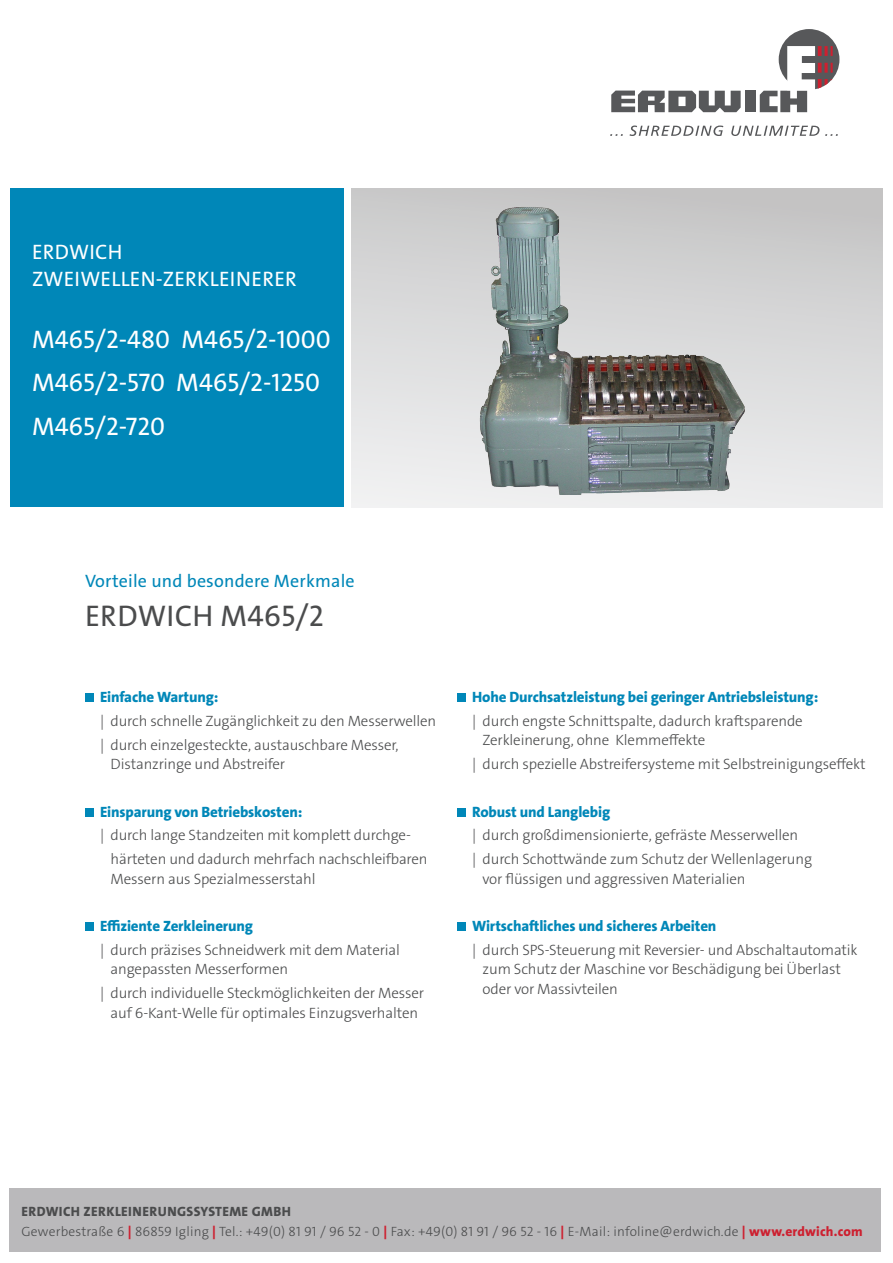
<style>
.page{position:relative;width:893px;height:1263px;background:#fff}
.page>*{position:absolute;margin:0;border:0;box-sizing:border-box;transform-origin:0 0}
.t1{font:30px "The Sans LP5 Plain";letter-spacing:.01em;color:#4b4c4d}
.t2{font:25.5px/43.5px "The Sans LP5 Plain";color:#fff}
.t3{font:21px/27px "The Sans LP5 Plain";letter-spacing:.015em;color:#fff}
.t4{font:18px "The Sans LP5 Plain";letter-spacing:.01em;color:#0087b8}
.t5{font:15px/19.5px "The Sans LP3 Lig";letter-spacing:-.01em;color:#4b4c4d}
.t6{font:15px "The Sans LP8 Ex Bld";letter-spacing:-.01em;color:#0087b8}
.t7{font:13.5px "The Sans LP3 Lig";letter-spacing:.015em;color:#4b4c4d}
.t8{font:13.5px "The Sans LP8 Ex Bld";letter-spacing:.03em;color:#4b4c4d}
.s1{font-family:"The Sans LP8 Ex Bld";color:#cd2030}
</style>
<div class="page">
<div style="left:9px;top:1188px;width:872px;height:64px;background:#bab9bb"></div>
<div style="left:351px;top:189px;width:532px;height:318px;background:linear-gradient(to bottom,#c7c6c7,#f0f0f1)"></div>
<div style="left:779px;top:29px;width:60px;height:61px;background:#57585a;border-radius:50%"></div>
<svg style="left:611px;top:91px;width:130px;height:21px"></svg>
<div style="left:745px;top:91px;width:10px;height:21px;background:#57585a"></div>
<svg style="left:760px;top:46px;width:73px;height:66px"></svg>
<svg style="left:610px;top:126px;width:228px;height:10px"></svg>
<div style="left:10px;top:189px;width:334px;height:318px;background:#0087b8"></div>
<img style="left:405px;top:200px;width:432px;height:308px">
<div style="left:85px;top:694px;width:9px;height:8px;background:#0087b8"></div>
<div style="left:85px;top:808px;width:9px;height:9px;background:#0087b8"></div>
<div style="left:85px;top:923px;width:9px;height:8px;background:#0087b8"></div>
<div style="left:457px;top:694px;width:9px;height:8px;background:#0087b8"></div>
<div style="left:457px;top:808px;width:9px;height:9px;background:#0087b8"></div>
<div style="left:457px;top:923px;width:9px;height:8px;background:#0087b8"></div>
<h3 class="t3" style="left:32px;top:239px;width:266px">ERDWICH<br>ZWEIWELLEN-ZERKLEINERER</h3>
<h2 class="t2" style="left:32px;top:318px;width:300px">M465/2-480 M465/2-1000<br>M465/2-570 M465/2-1250<br>M465/2-720</h2>
<p class="t4" style="left:85px;top:570px;width:271px">Vorteile und besondere Merkmale</p>
<p class="t1" style="left:85px;top:597px;width:240px">ERDWICH M465/2</p>
<p class="t6" style="left:100px;top:687px;width:120px">Einfache Wartung:</p>
<p class="t5" style="left:100px;top:711px;width:338px">| durch schnelle Zugänglichkeit zu den Messerwellen</p>
<p class="t5" style="left:111px;top:735px;width:290px;text-indent:-10px">| durch einzelgesteckte, austauschbare Messer,<br>Distanzringe und Abstreifer</p>
<p class="t6" style="left:100px;top:802px;width:204px">Einsparung von Betriebskosten:</p>
<p class="t5" style="left:100px;top:826px;width:312px">| durch lange Standzeiten mit komplett durchge-</p>
<p class="t5" style="left:111px;top:849px;width:319px">härteten und dadurch mehrfach nachschleifbaren<br>Messern aus Spezialmesserstahl</p>
<p class="t6" style="left:100px;top:916px;width:155px">Effiziente Zerkleinerung</p>
<p class="t5" style="left:111px;top:940px;width:291px;text-indent:-10px">| durch präzises Schneidwerk mit dem Material angepassten Messerformen</p>
<p class="t5" style="left:100px;top:983px;width:326px;text-align:center">| durch individuelle Steckmöglichkeiten der Messer auf 6-Kant-Welle für optimales Einzugsverhalten</p>
<p class="t6" style="left:472px;top:687px;width:348px">Hohe Durchsatzleistung bei geringer Antriebsleistung:</p>
<p class="t5" style="left:483px;top:711px;width:322px;text-indent:-10px">| durch engste Schnittspalte, dadurch kraftsparende<br>Zerkleinerung, ohne Klemmeffekte</p>
<p class="t5" style="left:472px;top:754px;width:395px">| durch spezielle Abstreifersysteme mit Selbstreinigungseffekt</p>
<p class="t6" style="left:472px;top:802px;width:140px">Robust und Langlebig</p>
<p class="t5" style="left:472px;top:826px;width:328px">| durch großdimensionierte, gefräste Messerwellen</p>
<p class="t5" style="left:483px;top:849px;width:331px;text-indent:-10px">| durch Schottwände zum Schutz der Wellenlagerung vor flüssigen und aggressiven Materialien</p>
<p class="t6" style="left:472px;top:916px;width:246px">Wirtschaftliches und sicheres Arbeiten</p>
<p class="t5" style="left:483px;top:940px;width:376px;text-indent:-10px">| durch SPS-Steuerung mit Reversier- und Abschaltautomatik zum Schutz der Maschine vor Beschädigung bei Überlast oder vor Massivteilen</p>
<p class="t8" style="left:21px;top:1203px;width:271px">ERDWICH ZERKLEINERUNGSSYSTEME GMBH</p>
<p class="t7" style="left:21px;top:1223px;width:843px">Gewerbestraße 6 <span class="s1">|</span> 86859 Igling <span class="s1">|</span> Tel.: +49(0) 81 91 / 96 52 - 0 <span class="s1">|</span> Fax: +49(0) 81 91 / 96 52 - 16 <span class="s1">|</span> E-Mail: infoline@erdwich.de <span class="s1">| www.erdwich.com</span></p>
</div>
